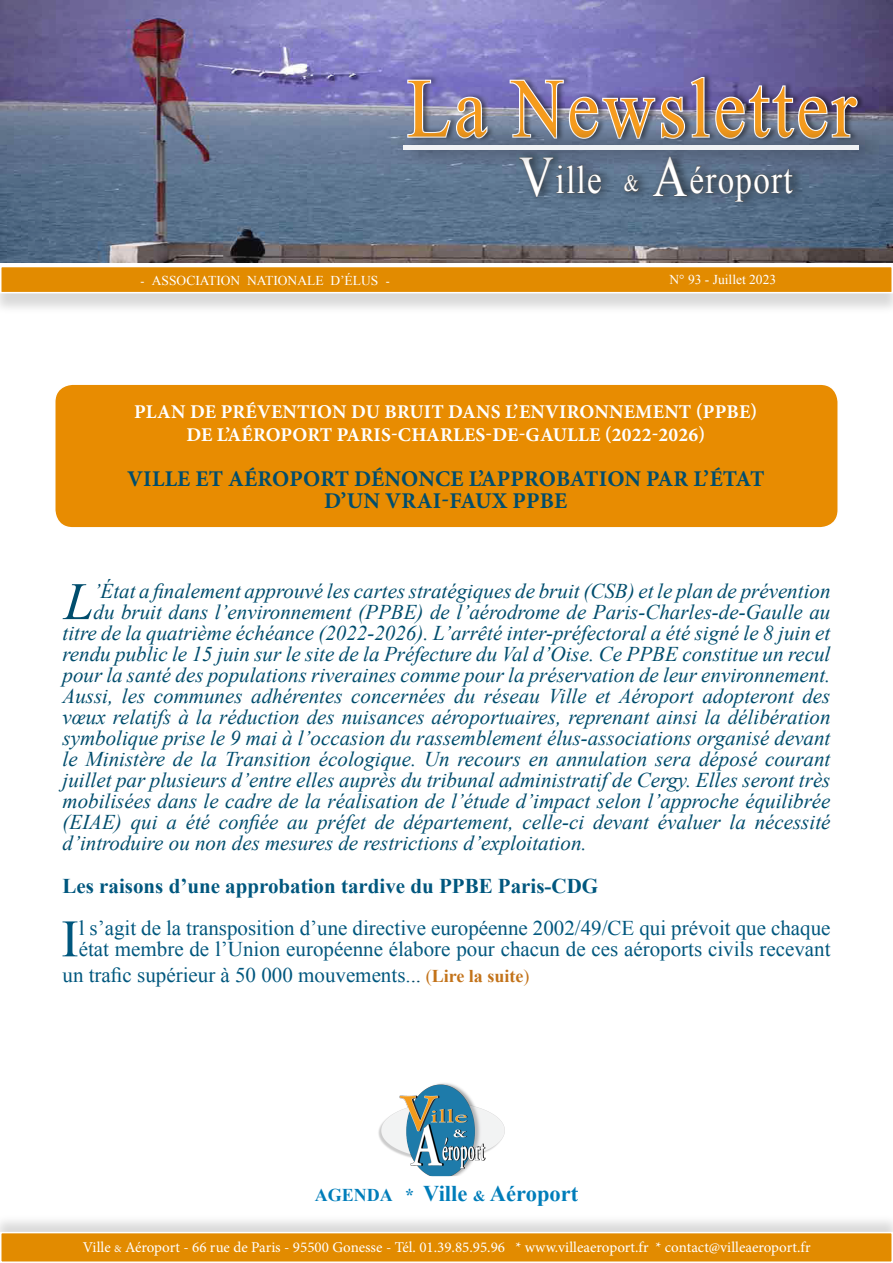
<style>
.page{position:relative;width:893px;height:1263px;background:#fff}
.page>*{position:absolute;margin:0;border:0;box-sizing:border-box;transform-origin:0 0}
.t1{font:84.3px "Times New Roman";letter-spacing:.05em;color:#f59b1d;scale:.85 1}
.t2{font:italic 52.65px "Times New Roman";color:#004d6d}
.t3{font:52.65px "Times New Roman";color:#00577e}
.t4{font:39.3px "Times New Roman";letter-spacing:.04em;color:#fff;scale:.84 1}
.t5{font:700 22.5px/22.5px "Minion Pro";color:#004d6d;text-align:center}
.t6{font:700 22.5px "Times New Roman";color:#007dba}
.t7{font:italic 21px "Times New Roman";color:#004d6d}
.t8{font:21px/21px "Times New Roman";color:#00577e}
.t9{font:700 21px "Times New Roman";color:#00577e}
.t10{font:700 19.5px/22.5px "Minion Pro";letter-spacing:.01em;color:#fff;text-align:center}
.t11{font:15px "Minion Pro";color:#fff}
.t12{font:13.5px "Times New Roman";color:#fff}
.s1{font-size:57.15px}
.s2{font-size:23.25px}
.s3{font-size:12px}
.s4{color:#004666}
.s5{font-size:18px;color:#c3731a}
.s6{font-weight:700;font-size:18px;color:#c3731a}
.s7{font-size:18px}
.s8{font-size:15px}
.s9{font-size:10.5px}
</style>
<div class="page">
<div style="left:55px;top:384px;width:783px;height:144px;background:#e88c01;border-radius:18px"></div>
<div style="left:54px;top:383px;width:785px;height:146px;border:2px solid #fff;border-radius:18px"></div>
<img style="left:0;top:0;width:893px;height:263px">
<div style="left:0;top:270px;width:893px;height:45px;background:#000;opacity:.15"></div>
<div style="left:1px;top:266px;width:891px;height:27px;background:#e28b00"></div>
<div style="left:0;top:266px;width:893px;height:27px;border:2px solid #fff"></div>
<div style="left:0;top:1214px;width:893px;height:49px;background:#000;opacity:.15"></div>
<div style="left:1px;top:1232px;width:891px;height:30px;background:#e28b00"></div>
<div style="left:0;top:1232px;width:893px;height:31px;border:2px solid #fff"></div>
<div style="left:407px;top:72px;width:459px;height:71px;background:#000;opacity:.46"></div>
<svg style="left:406px;top:79px;width:83px;height:48px;background:#8f8eb6"></svg>
<svg style="left:508px;top:75px;width:351px;height:52px;background:#8481a8"></svg>
<div style="left:515px;top:148px;width:291px;height:63px;background:#000;opacity:.61"></div>
<svg style="left:519px;top:169px;width:83px;height:29px;background:#516377"></svg>
<svg style="left:624px;top:175px;width:15px;height:18px"></svg>
<svg style="left:653px;top:169px;width:141px;height:33px;background:#4e5f72"></svg>
<svg style="left:395px;top:127px;width:490px;height:42px;background:#69788e"></svg>
<hr style="left:404px;top:146px;width:455px;height:4px;background:#f1f3f5">
<img style="left:378px;top:1083px;width:127px;height:93px">
<h1 class="t1" style="left:407px;top:52px;width:530px">La Newsletter</h1>
<h3 class="t4" style="left:519px;top:153px;width:327px"><span class="s1">V</span>ille <span class="s2">&amp;</span> <span class="s1">A</span>éroport</h3>
<p class="t12" style="left:140px;top:271px;width:158px"><span class="s3">-</span> Association national</p>
<p class="t12" style="left:315px;top:271px;width:76px">e d’élus <span class="s3">-</span></p>
<p class="t12" style="left:670px;top:271px;width:108px">N° 93 - Juillet 2023</p>
<p class="t10" style="left:134px;top:400px;width:625px">PLAN DE PRÉVENTION DU BRUIT DANS L’ENVIRONNEMENT (PPBE)<br>DE L’AÉROPORT PARIS-CHARLES-DE-GAULLE (2022-2026)</p>
<p class="t5" style="left:127px;top:467px;width:639px">VILLE ET AÉROPORT DÉNONCE L’APPROBATION PAR L’ÉTAT<br>D’UN VRAI-FAUX PPBE</p>
<h2 class="t2" style="left:64px;top:565px;width:31px">L</h2>
<p class="t7" style="left:94px;top:577px;width:738px">’État a finalement approuvé les cartes stratégiques de bruit (CSB) et le plan de prévention</p>
<p class="t7" style="left:94px;top:598px;width:738px">du bruit dans l’environnement (PPBE) de l’aérodrome de Paris-Charles-de-Gaulle au</p>
<p class="t7" style="left:63px;top:619px;width:769px">titre de la quatrième échéance (2022-2026). L’arrêté inter-préfectoral a été signé le 8 juin et</p>
<p class="t7" style="left:63px;top:640px;width:769px">rendu public le 15 juin sur le site de la Préfecture du Val d’Oise. Ce PPBE constitue un recul</p>
<p class="t7" style="left:63px;top:661px;width:769px">pour la santé des populations riveraines comme pour la préservation de leur environnement.</p>
<p class="t7" style="left:63px;top:682px;width:769px">Aussi, les communes adhérentes concernées du réseau Ville et Aéroport adopteront des</p>
<p class="t7" style="left:63px;top:703px;width:769px">vœux relatifs à la réduction des nuisances aéroportuaires, reprenant ainsi la délibération</p>
<p class="t7" style="left:63px;top:724px;width:769px">symbolique prise le 9 mai à l’occasion du rassemblement élus-associations organisé devant</p>
<p class="t7" style="left:63px;top:745px;width:769px">le Ministère de la Transition écologique. Un recours en annulation sera déposé courant</p>
<p class="t7" style="left:63px;top:766px;width:769px">juillet par plusieurs d’entre elles auprès du tribunal administratif de Cergy. Elles seront très</p>
<p class="t7" style="left:63px;top:787px;width:769px">mobilisées dans le cadre de la réalisation de l’étude d’impact selon l’approche équilibrée</p>
<p class="t7" style="left:63px;top:808px;width:769px">(EIAE) qui a été confiée au préfet de département, celle-ci devant évaluer la nécessité</p>
<p class="t7" style="left:63px;top:829px;width:526px">d’introduire ou non des mesures de restrictions d’exploitation.</p>
<p class="t9" style="left:63px;top:872px;width:537px">Les raisons d’une approbation tardive du PPBE Paris-CDG</p>
<h2 class="t3" style="left:61px;top:903px;width:16px">I</h2>
<p class="t8" style="left:79px;top:917px;width:753px">l s’agit de la transposition d’une directive européenne 2002/49/CE qui prévoit que chaque état membre de l’Union européenne élabore pour chacun de ces aéroports civils recevant</p>
<p class="t8" style="left:63px;top:964px;width:468px">un trafic supérieur à 50 000 mouvements.<span class="s4">..</span> <span class="s5">(</span><span class="s6">Lire la suite</span><span class="s5">)</span></p>
<p class="t6" style="left:315px;top:1178px;width:265px"><span class="s7">AGENDA *</span> Ville <span class="s8">&amp;</span> Aéroport</p>
<p class="t11" style="left:83px;top:1237px;width:729px">Ville <span class="s9">&amp;</span> Aéroport - 66 rue de Paris - 95500 Gonesse - Tél. 01.39.85.95.96 * www.villeaeroport.fr * contact@villeaeroport.fr</p>
</div>
